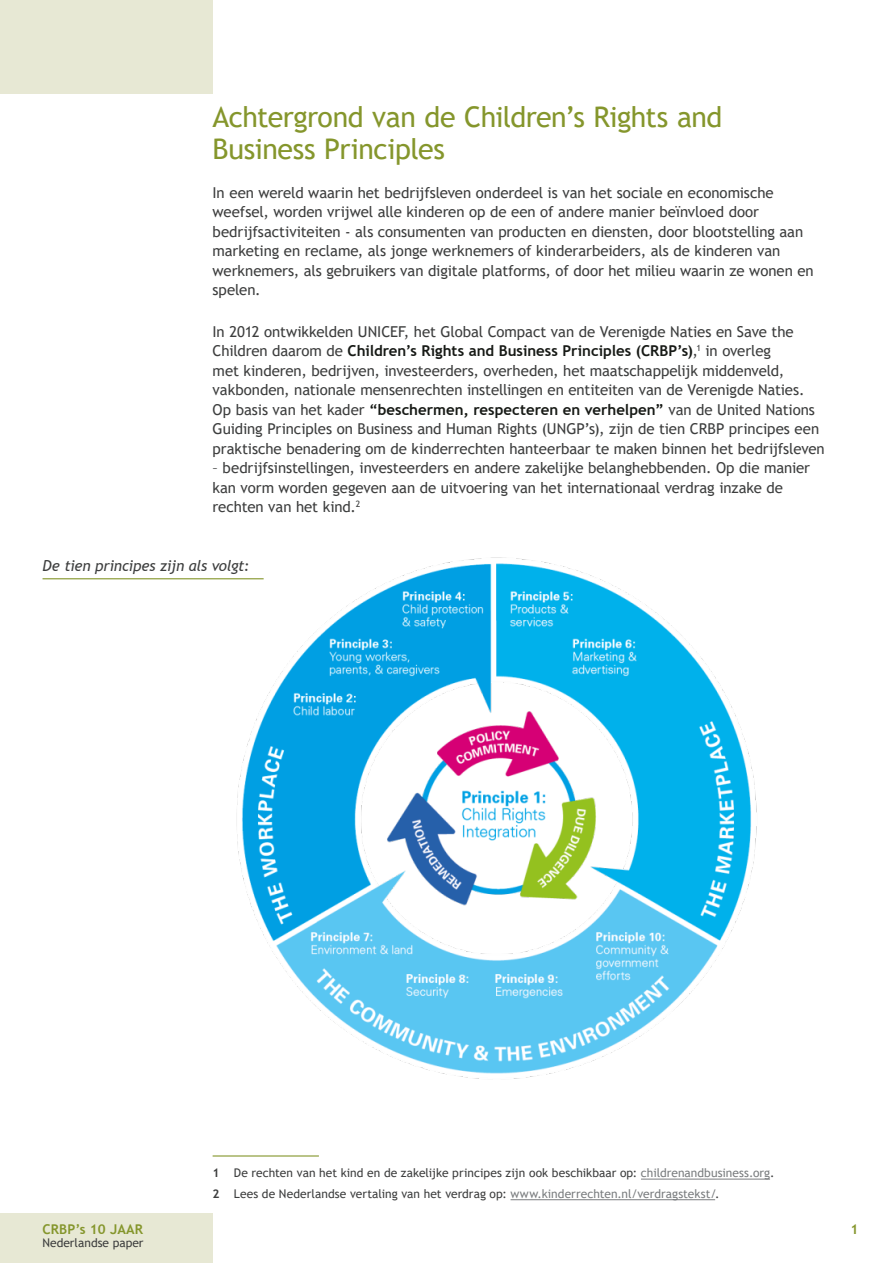
<style>
.page{position:relative;width:893px;height:1263px;background:#fff}
.page>*{position:absolute;margin:0;border:0;box-sizing:border-box;transform-origin:0 0}
.t1{font:28.5px/31.5px "Trebuchet MS";letter-spacing:-.02em;color:#85962c}
.t2{font:15px/19.5px "Trebuchet MS";letter-spacing:-.005em;color:#3d3e3e}
.t3{font:italic 15px "Trebuchet MS";letter-spacing:-.015em;color:#3d3e3e}
.t4{font:700 13.5px "Trebuchet MS";letter-spacing:.01em;color:#85962c}
.t5{font:12px/20.7px "Trebuchet MS";color:#3d3e3e}
.s1{font-weight:700;color:#171a16}
.s2{font-weight:700}
.s3{color:#7a7d7f}
</style>
<div class="page">
<div style="left:0;top:0;width:213px;height:94px;background:#e7e8d4"></div>
<div style="left:0;top:1213px;width:213px;height:50px;background:#e7e8d4"></div>
<hr style="left:213px;top:1155px;width:106px;height:1px;background:#85962c">
<hr style="left:641px;top:1178px;width:129px;height:1px;background:#7a7d7f">
<hr style="left:511px;top:1199px;width:204px;height:1px;background:#7a7d7f">
<img style="left:225px;top:557px;width:532px;height:522px">
<hr style="left:43px;top:578px;width:221px;height:1px;background:#85962c">
<h1 class="t1" style="left:213px;top:101px;width:511px">Achtergrond van de Children’s Rights and<br>Business Principles</h1>
<p class="t2" style="left:213px;top:183px;width:603px">In een wereld waarin het bedrijfsleven onderdeel is van het sociale en economische weefsel, worden vrijwel alle kinderen op de een of andere manier beïnvloed door bedrijfsactiviteiten - als consumenten van producten en diensten, door blootstelling aan marketing en reclame, als jonge werknemers of kinderarbeiders, als de kinderen van werknemers, als gebruikers van digitale platforms, of door het milieu waarin ze wonen en spelen.</p>
<p class="t2" style="left:213px;top:322px;width:614px">In 2012 ontwikkelden UNICEF, het Global Compact van de Verenigde Naties en Save the Children daarom de <span class="s1">Children’s Rights and Business Principles (CRBP’s)</span>,<sup>1</sup> in overleg<br>met kinderen, bedrijven, investeerders, overheden, het maatschappelijk middenveld, vakbonden, nationale mensenrechten instellingen en entiteiten van de Verenigde Naties.<br>Op basis van het kader <span class="s1">“beschermen, respecteren en verhelpen”</span> van de United Nations Guiding Principles on Business and Human Rights (UNGP’s), zijn de tien CRBP principes een praktische benadering om de kinderrechten hanteerbaar te maken binnen het bedrijfsleven</p>
<p class="t2" style="left:213px;top:458px;width:599px">– bedrijfsinstellingen, investeerders en andere zakelijke belanghebbenden. Op die manier kan vorm worden gegeven aan de uitvoering van het internationaal verdrag inzake de rechten van het kind.<sup>2</sup></p>
<p class="t3" style="left:43px;top:556px;width:208px">De tien principes zijn als volgt:</p>
<p class="t5" style="left:213px;top:1162px;width:563px"><span class="s2">1</span> De rechten van het kind en de zakelijke principes zijn ook beschikbaar op: <span class="s3">childrenandbusiness.org</span>.<br><span class="s2">2</span> Lees de Nederlandse vertaling van het verdrag op: <span class="s3">www.kinderrechten.nl/verdragstekst/</span>.</p>
<p class="t4" style="left:43px;top:1221px;width:102px">CRBP’s 10 JAAR</p>
<p class="t4" style="left:850px;top:1221px;width:9px">1</p>
<p class="t5" style="left:43px;top:1233px;width:103px">Nederlandse paper</p>
</div>
